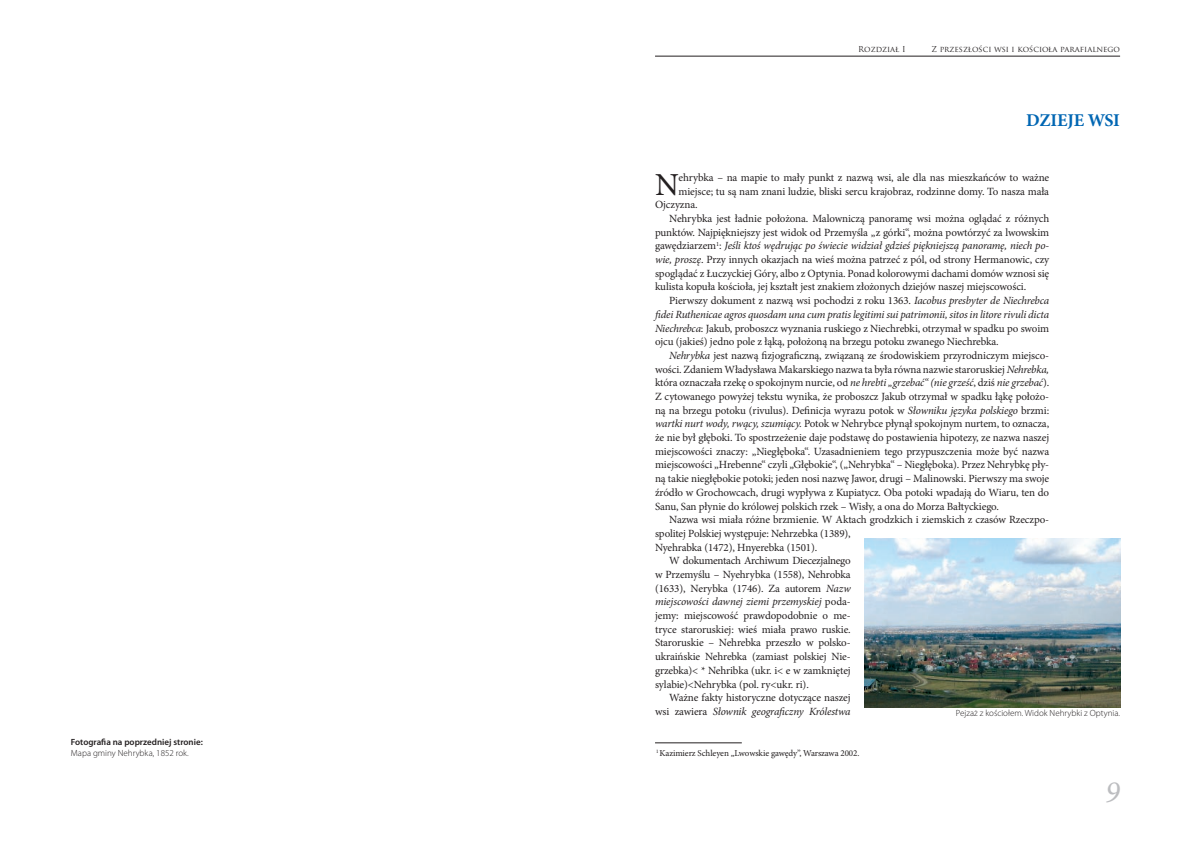
<style>
.page{position:relative;width:1191px;height:842px;background:#fff}
.page>*{position:absolute;margin:0;border:0;box-sizing:border-box;transform-origin:0 0}
.t1{font:32.1px "Minion Pro";color:#231f20}
.t2{font:700 18px "Minion Pro";letter-spacing:-.01em;color:#0166b3}
.t3{font:11px "Minion Pro";letter-spacing:-.01em;color:#231f20}
.t4{font:italic 11px "Minion Pro";letter-spacing:-.015em;color:#231f20}
.t5{font:300 9px "Myriad Pro";color:#231f20}
.t6{font:9px "Minion Pro";letter-spacing:-.01em;color:#231f20}
.t7{font:600 9px "Myriad Pro";color:#231f20}
.t8{font:8px "Trajan Pro";color:#231f20}
.s1{font-style:normal}
.s2{font-style:italic}
</style>
<div class="page">
<hr style="left:655px;top:56px;width:465px;height:1px;background:#231f20">
<img style="left:865px;top:539px;width:255px;height:168px">
<hr style="left:655px;top:743px;width:87px;height:1px;background:#231f20">
<p class="t7" style="left:71px;top:736px;width:133px">Fotografia na poprzedniej stronie:</p>
<p class="t5" style="left:71px;top:748px;width:119px">Mapa gminy Nehrybka, 1852 rok.</p>
<p class="t8" style="left:858px;top:44px;width:49px">Rozdział I</p>
<p class="t8" style="left:931px;top:44px;width:190px">Z przeszłości wsi i kościoła parafialnego</p>
<h2 class="t2" style="left:1026px;top:108px;width:96px">DZIEJE WSI</h2>
<h1 class="t1" style="left:655px;top:163px;width:25px">N</h1>
<p class="t3" style="left:678px;top:170px;width:372px">ehrybka – na mapie to mały punkt z nazwą wsi, ale dla nas mieszkańców to ważne</p>
<p class="t3" style="left:678px;top:184px;width:372px">miejsce; tu są nam znani ludzie, bliski sercu krajobraz, rodzinne domy. To nasza mała</p>
<p class="t3" style="left:655px;top:197px;width:44px">Ojczyzna.</p>
<p class="t3" style="left:669px;top:211px;width:381px">Nehrybka jest ładnie położona. Malowniczą panoramę wsi można oglądać z różnych</p>
<p class="t3" style="left:655px;top:225px;width:396px">punktów. Najpiękniejszy jest widok od Przemyśla „z górki“, można powtórzyć za lwowskim</p>
<p class="t4" style="left:655px;top:238px;width:396px"><span class="s1">gawędziarzem</span><sup>1</sup><span class="s1">:</span> Jeśli ktoś wędrując po świecie widział gdzieś piękniejszą panoramę, niech po-</p>
<p class="t3" style="left:655px;top:252px;width:396px"><span class="s2">wie, proszę</span>. Przy innych okazjach na wieś można patrzeć z pól, od strony Hermanowic, czy</p>
<p class="t3" style="left:655px;top:266px;width:396px">spoglądać z Łuczyckiej Góry, albo z Optynia. Ponad kolorowymi dachami domów wznosi się</p>
<p class="t3" style="left:655px;top:280px;width:373px">kulista kopuła kościoła, jej kształt jest znakiem złożonych dziejów naszej miejscowości.</p>
<p class="t3" style="left:669px;top:293px;width:381px">Pierwszy dokument z nazwą wsi pochodzi z roku 1363. <span class="s2">Iacobus presbyter de Niechrebca</span></p>
<p class="t4" style="left:655px;top:307px;width:395px">fidei Ruthenicae agros quosdam una cum pratis legitimi sui patrimonii, sitos in litore rivuli dicta</p>
<p class="t3" style="left:655px;top:321px;width:396px"><span class="s2">Niechrebca</span>: Jakub, proboszcz wyznania ruskiego z Niechrebki, otrzymał w spadku po swoim</p>
<p class="t3" style="left:655px;top:334px;width:345px">ojcu (jakieś) jedno pole z łąką, położoną na brzegu potoku zwanego Niechrebka.</p>
<p class="t3" style="left:669px;top:348px;width:381px"><span class="s2">Nehrybka</span> jest nazwą fizjograficzną, związaną ze środowiskiem przyrodniczym miejsco-</p>
<p class="t3" style="left:655px;top:362px;width:396px">wości. Zdaniem Władysława Makarskiego nazwa ta była równa nazwie staroruskiej <span class="s2">Nehrebka,</span></p>
<p class="t3" style="left:655px;top:375px;width:396px">która oznaczała rzekę o spokojnym nurcie, od <span class="s2">ne hrebti „grzebać“ (nie grześć</span>, dziś <span class="s2">nie grzebać</span>).</p>
<p class="t3" style="left:655px;top:389px;width:396px">Z cytowanego powyżej tekstu wynika, że proboszcz Jakub otrzymał w spadku łąkę położo-</p>
<p class="t3" style="left:655px;top:403px;width:396px">ną na brzegu potoku (rivulus). Definicja wyrazu potok w <span class="s2">Słowniku języka polskiego</span> brzmi:</p>
<p class="t3" style="left:655px;top:416px;width:395px"><span class="s2">wartki nurt wody, rwący, szumiący.</span> Potok w Nehrybce płynął spokojnym nurtem, to oznacza,</p>
<p class="t3" style="left:655px;top:430px;width:395px">że nie był głęboki. To spostrzeżenie daje podstawę do postawienia hipotezy, ze nazwa naszej</p>
<p class="t3" style="left:655px;top:444px;width:395px">miejscowości znaczy: „Niegłęboka“. Uzasadnieniem tego przypuszczenia może być nazwa</p>
<p class="t3" style="left:655px;top:458px;width:396px">miejscowości „Hrebenne“ czyli „Głębokie“, („Nehrybka“ – Niegłęboka). Przez Nehrybkę pły-</p>
<p class="t3" style="left:655px;top:471px;width:396px">ną takie niegłębokie potoki; jeden nosi nazwę Jawor, drugi – Malinowski. Pierwszy ma swoje</p>
<p class="t3" style="left:655px;top:485px;width:396px">źródło w Grochowcach, drugi wypływa z Kupiatycz. Oba potoki wpadają do Wiaru, ten do</p>
<p class="t3" style="left:655px;top:499px;width:345px">Sanu, San płynie do królowej polskich rzek – Wisły, a ona do Morza Bałtyckiego.</p>
<p class="t3" style="left:669px;top:512px;width:381px">Nazwa wsi miała różne brzmienie. W Aktach grodz-kich i ziemskich z czasów Rzeczpo-</p>
<p class="t3" style="left:655px;top:526px;width:197px">spolitej Pol-skiej występuje: Nehrzebka (1389),</p>
<p class="t3" style="left:655px;top:540px;width:164px">Nyehrabka (1472), Hnyerebka (1501).</p>
<p class="t3" style="left:669px;top:553px;width:183px">W dokumentach Archiwum Diecezjalnego</p>
<p class="t3" style="left:655px;top:567px;width:197px">w Prze-myślu – Nyehrybka (1558), Nehrobka</p>
<p class="t3" style="left:655px;top:581px;width:197px">(1633), Nerybka (1746). Za autorem <span class="s2">Nazw</span></p>
<p class="t4" style="left:655px;top:594px;width:197px">miejscowości dawnej ziemi przemyskiej <span class="s1">poda-</span></p>
<p class="t3" style="left:655px;top:608px;width:197px">jemy: miejscowość prawdopodobnie o me-</p>
<p class="t3" style="left:655px;top:622px;width:197px">tryce staroruskiej: wieś miała prawo ruskie.</p>
<p class="t3" style="left:655px;top:636px;width:196px">Staroruskie – Nehrebka przeszło w polsko-</p>
<p class="t3" style="left:655px;top:649px;width:197px">ukraińskie Nehrebka (zamiast polskiej Nie-</p>
<p class="t3" style="left:655px;top:663px;width:197px">grzebka)&lt; * Nehribka (ukr. i&lt; e w zamkniętej</p>
<p class="t3" style="left:655px;top:677px;width:155px">sylabie)&lt;Nehrybka (pol. ry&lt;ukr. ri).</p>
<p class="t3" style="left:669px;top:690px;width:183px">Ważne fakty historyczne dotyczące naszej</p>
<p class="t4" style="left:655px;top:704px;width:197px"><span class="s1">wsi zawiera</span> Słownik geograficzny Królestwa</p>
<p class="t5" style="left:956px;top:708px;width:166px">Pejzaż z kościołem. Widok Nehrybki z Optynia.</p>
<p class="t6" style="left:656px;top:747px;width:205px"><sup>1</sup> Kazimierz Schleyen „Lwowskie gawędy”, Warszawa 2002.</p>
</div>
